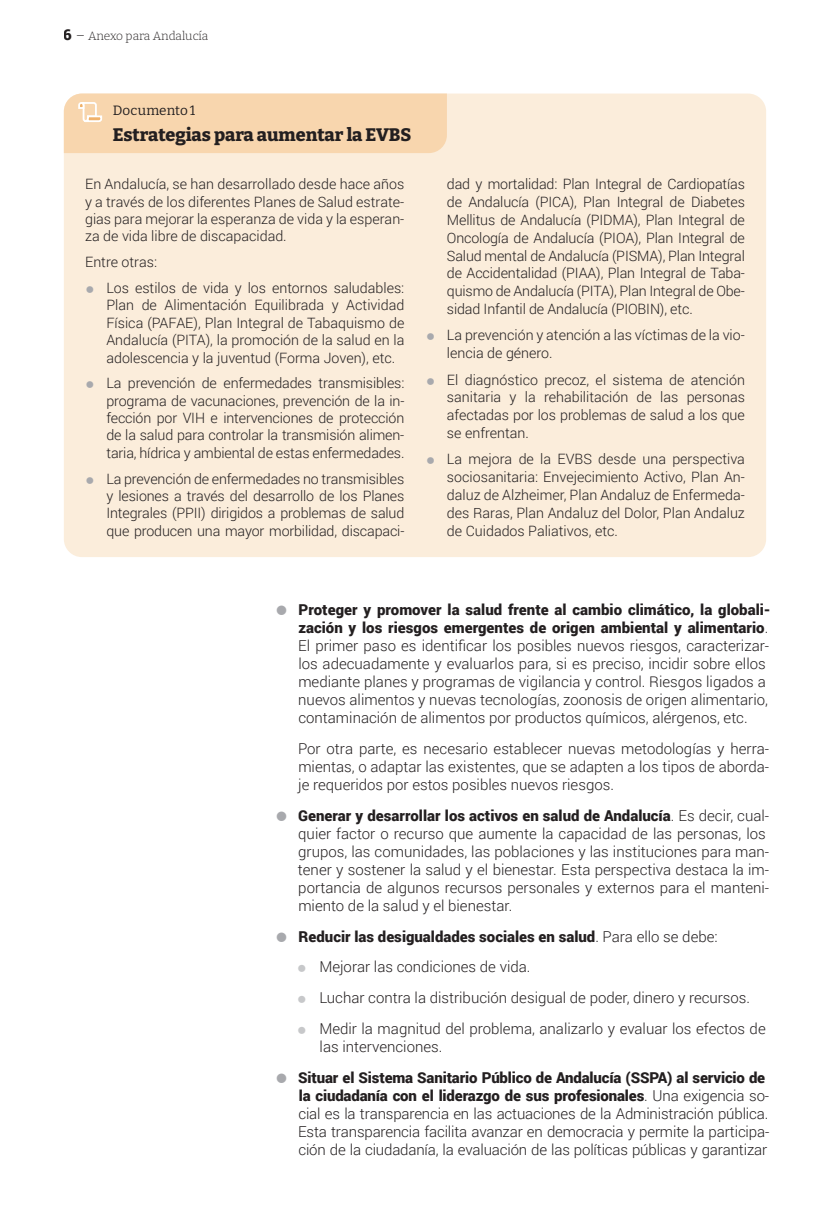
<style>
.page{position:relative;width:830px;height:1212px;background:#fff}
.page>*{position:absolute;margin:0;border:0;box-sizing:border-box;transform-origin:0 0}
.t1{font:800 18px "Bitter";color:#231f20}
.t2{font:300 15px/18px "Roboto";color:#231f20}
.t3{font:300 14.25px/17.9px "Roboto";color:#231f20;text-align:justify}
.t4{font:13.5px "Bitter";letter-spacing:.005em;color:#231f20}
.t5{font:300 12px "Bitter";letter-spacing:-.015em;color:#231f20}
.s1{font-family:"Roboto";font-weight:900;font-size:15px}
.s2{font-size:15px}
.s3{color:#a8a9ad}
.s4{font-weight:900}
.s5{color:#c7c8ca}
</style>
<div class="page">
<div style="left:64px;top:94px;width:701px;height:463px;background:#fbeddb;border-radius:18px"></div>
<div style="left:64px;top:94px;width:382px;height:59px;background:#f8d6ae"></div>
<p class="t5" style="left:64px;top:28px;width:146px"><span class="s1">6</span> <span class="s2">–</span> Anexo para Andalucía</p>
<p class="t4" style="left:113px;top:101px;width:84px">Documento 1</p>
<p class="t1" style="left:113px;top:123px;width:300px">Estrategias para aumentar la EVBS</p>
<p class="t3" style="left:85px;top:175px;width:320px;line-height:17.4px">En Andalucía, se han desarrollado desde hace años y a través de los diferentes Planes de Salud estrate&shy;gias para mejorar la esperanza de vida y la esperan&shy;za de vida libre de discapacidad.</p>
<p class="t3" style="left:85px;top:249px;width:320px;line-height:25.8px">Entre otras:<br><span class="s3">⚫</span> Los estilos de vida y los entornos saludables:</p>
<p class="t3" style="left:106px;top:296px;width:299px;line-height:17.4px">Plan de Alimentación Equilibrada y Actividad Física (PAFAE), Plan Integral de Tabaquismo de Andalucía (PITA), la promoción de la salud en la adolescencia y la juventud (Forma Joven), etc.</p>
<p class="t3" style="left:106px;top:374px;width:299px;line-height:17.4px;text-indent:-21px"><span class="s3">⚫</span> La prevención de enfermedades transmisibles: programa de vacunaciones, prevención de la in&shy;fección por VIH e intervenciones de protección de la salud para controlar la transmisión alimen&shy;taria, hídrica y ambiental de estas enfermedades.</p>
<p class="t3" style="left:106px;top:469px;width:299px;line-height:17.4px;text-indent:-21px"><span class="s3">⚫</span> La prevención de enfermedades no transmisibles y lesiones a través del desarrollo de los Planes Integrales (PPII) dirigidos a problemas de salud que producen una mayor morbilidad, discapaci-</p>
<p class="t3" style="left:446px;top:175px;width:299px">dad y mortalidad: Plan Integral de Cardiopatías de Andalucía (PICA), Plan Integral de Diabetes Mellitus de Andalucía (PIDMA), Plan Integral de Oncología de Andalucía (PIOA), Plan Integral de Salud mental de Andalucía (PISMA), Plan Integral de Accidentalidad (PIAA), Plan Integral de Taba&shy;quismo de Andalucía (PITA), Plan Integral de Obe&shy;sidad Infantil de Andalucía (PIOBIN), etc.</p>
<p class="t3" style="left:447px;top:326px;width:299px;text-indent:-21px"><span class="s3">⚫</span> La prevención y atención a las víctimas de la vio&shy;lencia de género.</p>
<p class="t3" style="left:447px;top:370px;width:299px;text-indent:-21px"><span class="s3">⚫</span> El diagnóstico precoz, el sistema de atención sanitaria y la rehabilitación de las personas afectadas por los problemas de salud a los que se enfrentan.</p>
<p class="t3" style="left:447px;top:450px;width:299px;text-indent:-21px"><span class="s3">⚫</span> La mejora de la EVBS desde una perspectiva sociosanitaria: Envejecimiento Activo, Plan An&shy;daluz de Alzheimer, Plan Andaluz de Enfermeda&shy;des Raras, Plan Andaluz del Dolor, Plan Andaluz de Cuidados Paliativos, etc.</p>
<p class="t2" style="left:298px;top:600px;width:474px;text-indent:-23px"><span class="s3">●</span> <span class="s4">Proteger y promover la salud frente al cambio climático, la globali&shy;zación y los riesgos emergentes de origen ambiental y alimentario</span>.<br>El primer paso es identificar los posibles nuevos riesgos, caracterizar&shy;los adecuadamente y evaluarlos para, si es preciso, incidir sobre ellos mediante planes y programas de vigilancia y control. Riesgos ligados a nuevos alimentos y nuevas tecnologías, zoonosis de origen alimentario, contaminación de alimentos por productos químicos, alérgenos, etc.</p>
<p class="t2" style="left:298px;top:739px;width:472px;text-align:justify">Por otra parte, es necesario establecer nuevas metodologías y herra&shy;mientas, o adaptar las existentes, que se adapten a los tipos de aborda&shy;je requeridos por estos posibles nuevos riesgos.</p>
<p class="t2" style="left:298px;top:806px;width:472px;text-indent:-23px"><span class="s3">●</span> <span class="s4">Generar y desarrollar los activos en salud de Andalucía</span>. Es decir, cual&shy;quier factor o recurso que aumente la capacidad de las personas, los grupos, las comunidades, las poblaciones y las instituciones para man&shy;tener y sostener la salud y el bienestar. Esta perspectiva destaca la im&shy;portancia de algunos recursos personales y externos para el manteni&shy;miento de la salud y el bienestar.</p>
<p class="t2" style="left:296px;top:920px;width:470px;line-height:30.8px;text-indent:-21px"><span class="s3">●</span> <span class="s4">Reducir las desigualdades sociales en salud</span>. Para ello se debe:<br><span class="s5">⚫</span> Mejorar las condiciones de vida.<br><span class="s5">⚫</span> Luchar contra la distribución desigual de poder, dinero y recursos.<br><span class="s5">⚫</span> Medir la magnitud del problema, analizarlo y evaluar los efectos de</p>
<p class="t2" style="left:319px;top:1037px;width:124px">las intervenciones.</p>
<p class="t2" style="left:298px;top:1068px;width:472px;text-indent:-23px"><span class="s3">●</span> <span class="s4">Situar el Sistema Sanitario Público de Andalucía (SSPA) al servicio de la ciudadanía con el liderazgo de sus profesionales</span>. Una exigencia so&shy;cial es la transparencia en las actuaciones de la Administración pública.<br>Esta transparencia facilita avanzar en democracia y permite la participa&shy;ción de la ciudadanía, la evaluación de las políticas públicas y garantizar</p>
</div>
